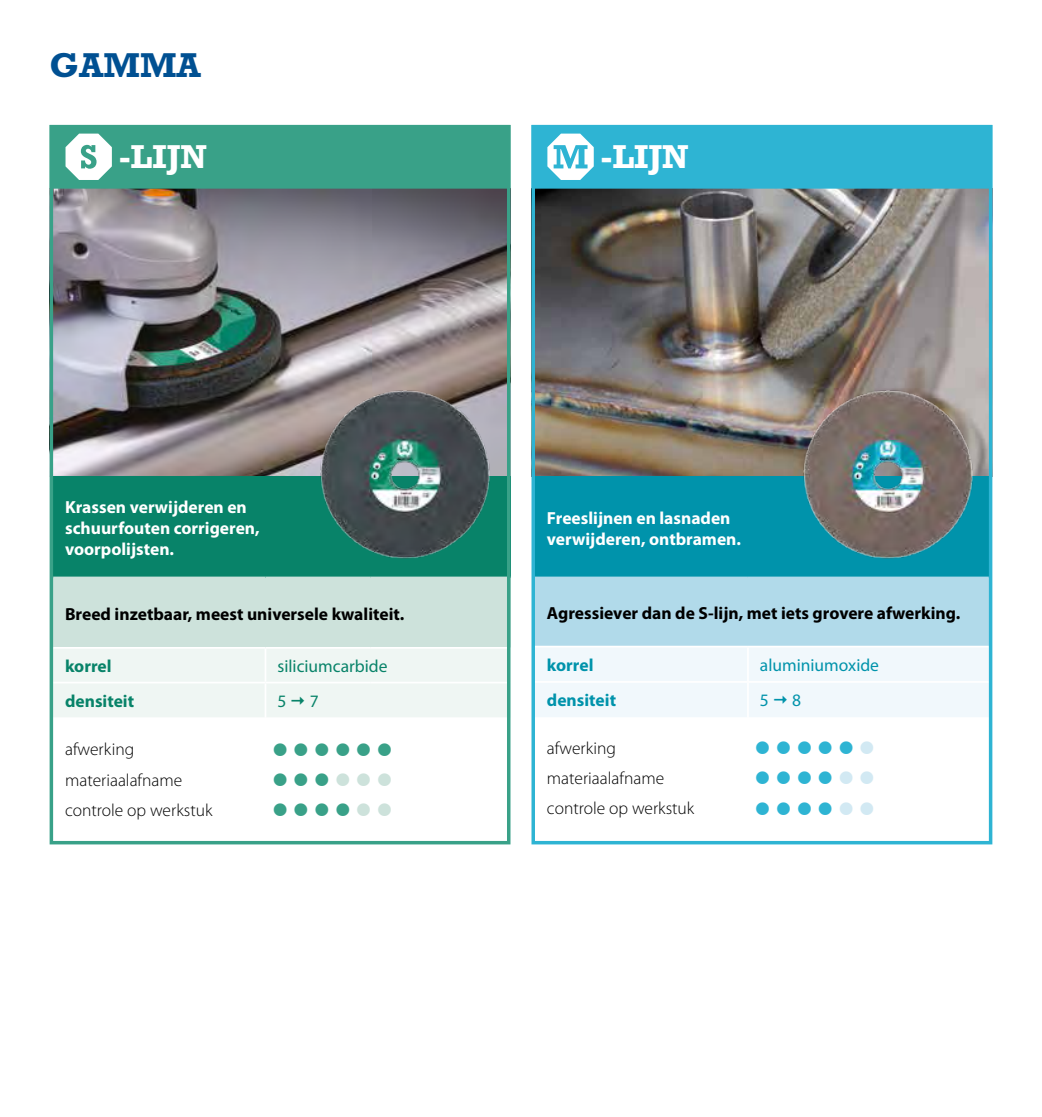
<style>
.page{position:relative;width:1042px;height:1117px;background:#fff}
.page>*{position:absolute;margin:0;border:0;box-sizing:border-box;transform-origin:0 0}
.t1{font:700 35px "Rockwell";color:#005092}
.t2{font:700 33.6px "Rockwell";color:#fff}
.t3{font:700 17.5px/21px "Myriad Pro";color:#fff}
.t4{font:700 17.5px "Myriad Pro";color:#000}
.t5{font:300 17.5px/30.3px "Myriad Pro";color:#000}
.t6{font:17.5px "Myriad Pro";color:#088369}
.t7{font:17.5px "Myriad Pro";color:#0093ab}
.t8{font:700 17.5px "Myriad Pro";color:#088369}
.t9{font:700 17.5px "Myriad Pro";color:#0093ab}
</style>
<div class="page">
<img style="left:55px;top:189px;width:450px;height:287px">
<img style="left:536px;top:189px;width:451px;height:287px">
<div style="left:53px;top:476px;width:457px;height:102px;background:#088369"></div>
<div style="left:53px;top:578px;width:457px;height:69px;background:#cde2db"></div>
<svg style="left:55px;top:576px;width:210px;height:2px"></svg>
<svg style="left:265px;top:576px;width:106px;height:2px"></svg>
<svg style="left:371px;top:576px;width:134px;height:2px"></svg>
<hr style="left:53px;top:646px;width:212px;height:2px;background:#fff">
<hr style="left:265px;top:646px;width:106px;height:2px;background:#fff">
<hr style="left:371px;top:646px;width:139px;height:2px;background:#fff">
<img style="left:318px;top:387px;width:175px;height:172px">
<div style="left:50px;top:125px;width:460px;height:719px;border:4px solid #39a188"></div>
<div style="left:535px;top:476px;width:454px;height:102px;background:#0093ab"></div>
<div style="left:535px;top:578px;width:454px;height:68px;background:#b1daea"></div>
<svg style="left:536px;top:576px;width:212px;height:2px"></svg>
<svg style="left:748px;top:576px;width:239px;height:2px"></svg>
<hr style="left:535px;top:645px;width:213px;height:2px;background:#fff">
<hr style="left:748px;top:645px;width:241px;height:2px;background:#fff">
<div style="left:531px;top:125px;width:461px;height:719px;border:4px solid #2eb4d3"></div>
<div style="left:533px;top:127px;width:457px;height:60px;background:#2eb4d3"></div>
<svg style="left:547px;top:133px;width:47px;height:47px"></svg>
<div style="left:531px;top:125px;width:461px;height:64px;border:4px solid #2eb4d3"></div>
<div style="left:51px;top:127px;width:458px;height:60px;background:#39a188"></div>
<svg style="left:66px;top:133px;width:46px;height:47px"></svg>
<div style="left:50px;top:125px;width:460px;height:64px;border:4px solid #39a188"></div>
<img style="left:801px;top:387px;width:175px;height:172px">
<svg style="left:53px;top:647px;width:457px;height:86px"></svg>
<svg style="left:535px;top:646px;width:454px;height:87px"></svg>
<h1 class="t1" style="left:50px;top:44px;width:153px">GAMMA</h1>
<h2 class="t2" style="left:119px;top:137px;width:89px">-LIJN</h2>
<p class="t3" style="left:65px;top:496px;width:196px">Krassen verwijderen en schuurfouten corrigeren, voorpolijsten.</p>
<p class="t4" style="left:65px;top:604px;width:341px">Breed inzetbaar, meest universele kwaliteit.</p>
<p class="t8" style="left:65px;top:656px;width:48px">korrel</p>
<p class="t6" style="left:277px;top:656px;width:112px">siliciumcarbide</p>
<p class="t8" style="left:65px;top:690px;width:71px">densiteit</p>
<p class="t6" style="left:277px;top:691px;width:10px">5</p>
<p class="t6" style="left:310px;top:691px;width:10px">7</p>
<p class="t5" style="left:65px;top:734px;width:149px">afwerking materiaalafname controle op werkstuk</p>
<h2 class="t2" style="left:601px;top:137px;width:89px">-LIJN</h2>
<p class="t3" style="left:547px;top:507px;width:196px">Freeslijnen en lasnaden verwijderen, ontbramen.</p>
<p class="t4" style="left:547px;top:603px;width:415px">Agressiever dan de S-lijn, met iets grovere afwerking.</p>
<p class="t9" style="left:547px;top:655px;width:48px">korrel</p>
<p class="t7" style="left:760px;top:655px;width:121px">aluminiumoxide</p>
<p class="t9" style="left:547px;top:690px;width:71px">densiteit</p>
<p class="t7" style="left:760px;top:690px;width:10px">5</p>
<p class="t7" style="left:792px;top:690px;width:10px">8</p>
<p class="t5" style="left:547px;top:733px;width:149px">afwerking materiaalafname controle op werkstuk</p>
</div>
